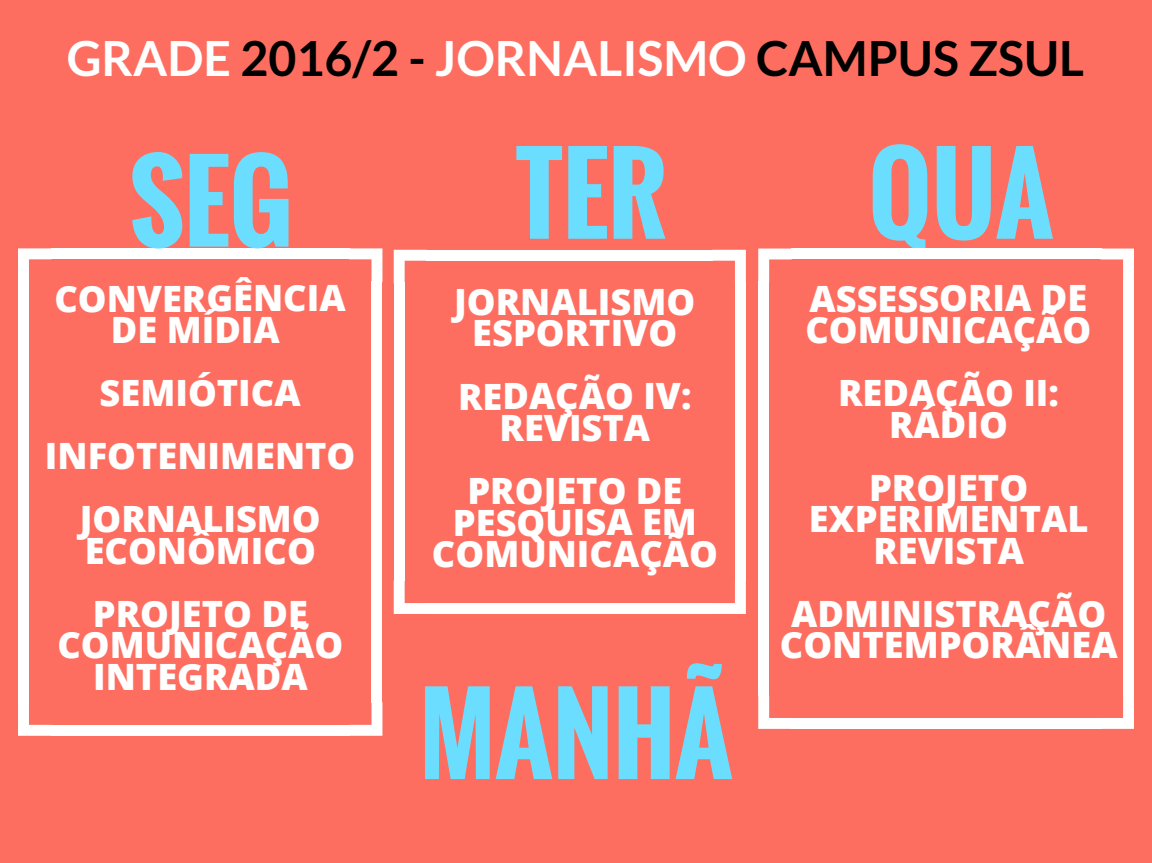
<style>
.page{position:relative;width:1152px;height:863px;background:#fff}
.page>*{position:absolute;margin:0;border:0;box-sizing:border-box;transform-origin:0 0}
.t1{font:700 105.45px "Oswald";color:#6bdeff}
.t2{font:700 48.3px "Lato";color:#000}
.t3{font:800 36.3px/31.5px "Open Sans";color:#fff;text-align:center}
.s1{color:#fff}
</style>
<div class="page">
<div style="left:0;top:0;width:1152px;height:862px;background:#fe6e60"></div>
<div style="left:372px;top:281px;width:10px;height:422px;background:#fff"></div>
<div style="left:18px;top:281px;width:11px;height:422px;background:#fff"></div>
<div style="left:51px;top:248px;width:299px;height:11px;background:#fff"></div>
<div style="left:51px;top:724px;width:299px;height:11px;background:#fff"></div>
<svg style="left:349px;top:248px;width:33px;height:34px"></svg>
<svg style="left:18px;top:248px;width:34px;height:33px"></svg>
<svg style="left:349px;top:702px;width:33px;height:33px"></svg>
<svg style="left:18px;top:703px;width:34px;height:32px"></svg>
<div style="left:735px;top:282px;width:11px;height:299px;background:#fff"></div>
<div style="left:394px;top:282px;width:11px;height:299px;background:#fff"></div>
<div style="left:427px;top:250px;width:286px;height:11px;background:#fff"></div>
<div style="left:427px;top:603px;width:286px;height:11px;background:#fff"></div>
<svg style="left:713px;top:250px;width:33px;height:32px"></svg>
<svg style="left:394px;top:250px;width:33px;height:32px"></svg>
<svg style="left:713px;top:581px;width:33px;height:33px"></svg>
<svg style="left:394px;top:581px;width:33px;height:33px"></svg>
<div style="left:1123px;top:281px;width:11px;height:415px;background:#fff"></div>
<div style="left:758px;top:281px;width:11px;height:415px;background:#fff"></div>
<div style="left:791px;top:248px;width:310px;height:11px;background:#fff"></div>
<div style="left:791px;top:718px;width:310px;height:10px;background:#fff"></div>
<svg style="left:1101px;top:248px;width:33px;height:33px"></svg>
<svg style="left:758px;top:248px;width:34px;height:34px"></svg>
<svg style="left:1101px;top:696px;width:33px;height:32px"></svg>
<svg style="left:758px;top:695px;width:33px;height:33px"></svg>
<h2 class="t2" style="left:67px;top:28px;width:1019px"><span class="s1">GRADE</span> 2016/2 - <span class="s1">JORNALISMO</span> CAMPUS ZSUL</h2>
<h1 class="t1" style="left:130px;top:121px;width:165px">SEG</h1>
<p class="t3" style="left:54px;top:281px;width:293px">CONVERGÊNCIA<br>DE MÍDIA</p>
<p class="t3" style="left:45px;top:360px;width:312px;line-height:63px">SEMIÓTICA<br>INFOTENIMENTO<br>JORNALISMO</p>
<p class="t3" style="left:85px;top:518px;width:233px;line-height:63px;text-align:left">ECONÔMICO<br>PROJETO DE</p>
<p class="t3" style="left:57px;top:628px;width:288px">COMUNICAÇÃO<br>INTEGRADA</p>
<h1 class="t1" style="left:516px;top:113px;width:152px">TER</h1>
<h1 class="t1" style="left:868px;top:113px;width:186px">QUA</h1>
<p class="t3" style="left:454px;top:285px;width:243px">JORNALISMO<br>ESPORTIVO</p>
<p class="t3" style="left:458px;top:379px;width:235px">REDAÇÃO IV:<br>REVISTA</p>
<p class="t3" style="left:432px;top:474px;width:288px">PROJETO DE<br>PESQUISA EM<br>COMUNICAÇÃO</p>
<p class="t3" style="left:805px;top:281px;width:288px;text-align:left">ASSESSORIA DE<br>COMUNICAÇÃO</p>
<p class="t3" style="left:838px;top:376px;width:223px">REDAÇÃO II:<br>RÁDIO</p>
<p class="t3" style="left:809px;top:470px;width:281px">PROJETO<br>EXPERIMENTAL<br>REVISTA</p>
<p class="t3" style="left:780px;top:596px;width:339px">ADMINISTRAÇÃO<br>CONTEMPORÂNEA</p>
<h1 class="t1" style="left:420px;top:653px;width:316px">MANHÃ</h1>
</div>
